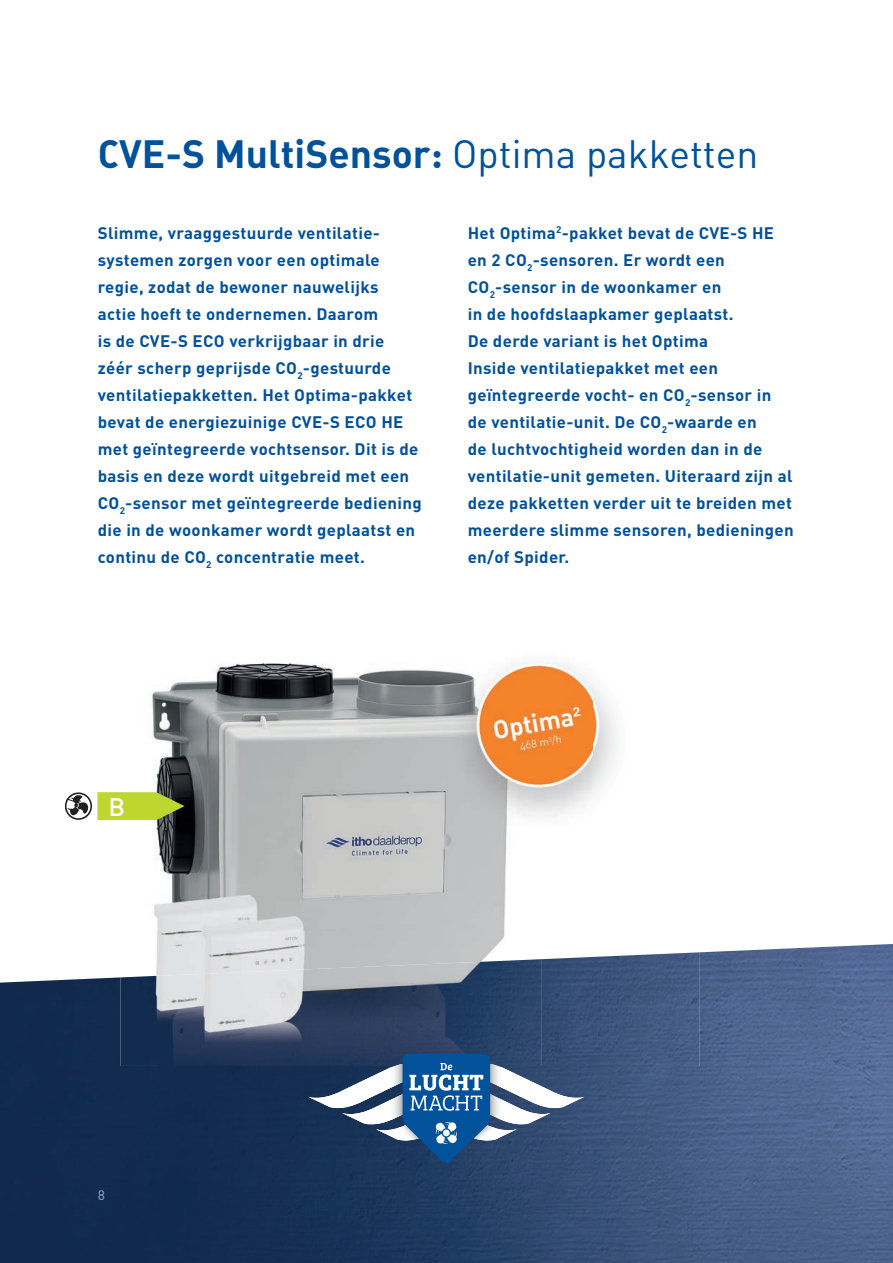
<style>
.page{position:relative;width:893px;height:1263px;background:#fff}
.page>*{position:absolute;margin:0;border:0;box-sizing:border-box;transform-origin:0 0}
.t1{font:39px "DIN Bold Alternate";color:#01519b}
.t2{font:500 25.05px "DIN";color:#fff}
.t3{font:700 16.5px/27px "DIN";letter-spacing:.02em;color:#01519b}
.t4{font:13.5px "DIN Regular Alternate";color:#9baad3}
.s1{font-family:"DIN Regular Alternate"}
</style>
<div class="page">
<div style="left:0;top:977px;width:157px;height:233px;background:#122a4d"></div>
<img style="left:683px;top:944px;width:210px;height:319px">
<img style="left:157px;top:1066px;width:526px;height:144px">
<img style="left:0;top:1210px;width:683px;height:53px">
<img style="left:120px;top:662px;width:474px;height:306px">
<img style="left:594px;top:685px;width:105px;height:267px">
<img style="left:120px;top:968px;width:211px;height:98px">
<img style="left:331px;top:959px;width:210px;height:95px">
<img style="left:541px;top:952px;width:158px;height:114px">
<svg style="left:65px;top:792px;width:120px;height:28px;background:#a6b551"></svg>
<svg style="left:308px;top:1054px;width:277px;height:110px"></svg>
<h1 class="t1" style="left:98px;top:128px;width:662px">CVE-S MultiSensor: <span class="s1">Optima pakketten</span></h1>
<p class="t3" style="left:98px;top:219px;width:326px">Slimme, vraaggestuurde ventilatie&shy;systemen zorgen voor een optimale regie, zodat de bewoner nauwelijks<br>actie hoeft te ondernemen. Daarom<br>is de CVE-S ECO verkrijgbaar in drie zéér scherp geprijsde CO<sub>2</sub>-gestuurde ventilatie pakketten. Het Optima-pakket bevat de energiezuinige CVE-S ECO HE met geïntegreerde vochtsensor. Dit is de basis en deze wordt uitgebreid met een CO<sub>2</sub>-sensor met geïntegreerde bediening die in de woonkamer wordt geplaatst en continu de CO<sub>2</sub> concentratie meet.</p>
<p class="t3" style="left:468px;top:219px;width:328px">Het Optima<sup>2</sup>-pakket bevat de CVE-S HE en 2 CO<sub>2</sub>-sensoren. Er wordt een CO<sub>2</sub>-sensor in de woonkamer en<br>in de hoofdslaapkamer geplaatst.<br>De derde variant is het Optima<br>Inside ventilatiepakket met een<br>ge ïntegreerde vocht- en CO<sub>2</sub>-sensor in de ventilatie-unit. De CO<sub>2</sub>-waarde en<br>de luchtvochtigheid worden dan in de ventilatie-unit gemeten. Uiteraard zijn al deze pakketten verder uit te breiden met meerdere slimme sensoren, bedieningen en/of Spider.</p>
<h2 class="t2" style="left:108px;top:791px;width:18px">B</h2>
<h2 class="t2" style="left:108px;top:793px;width:17px">A</h2>
<p class="t4" style="left:98px;top:1187px;width:9px">8</p>
</div>
